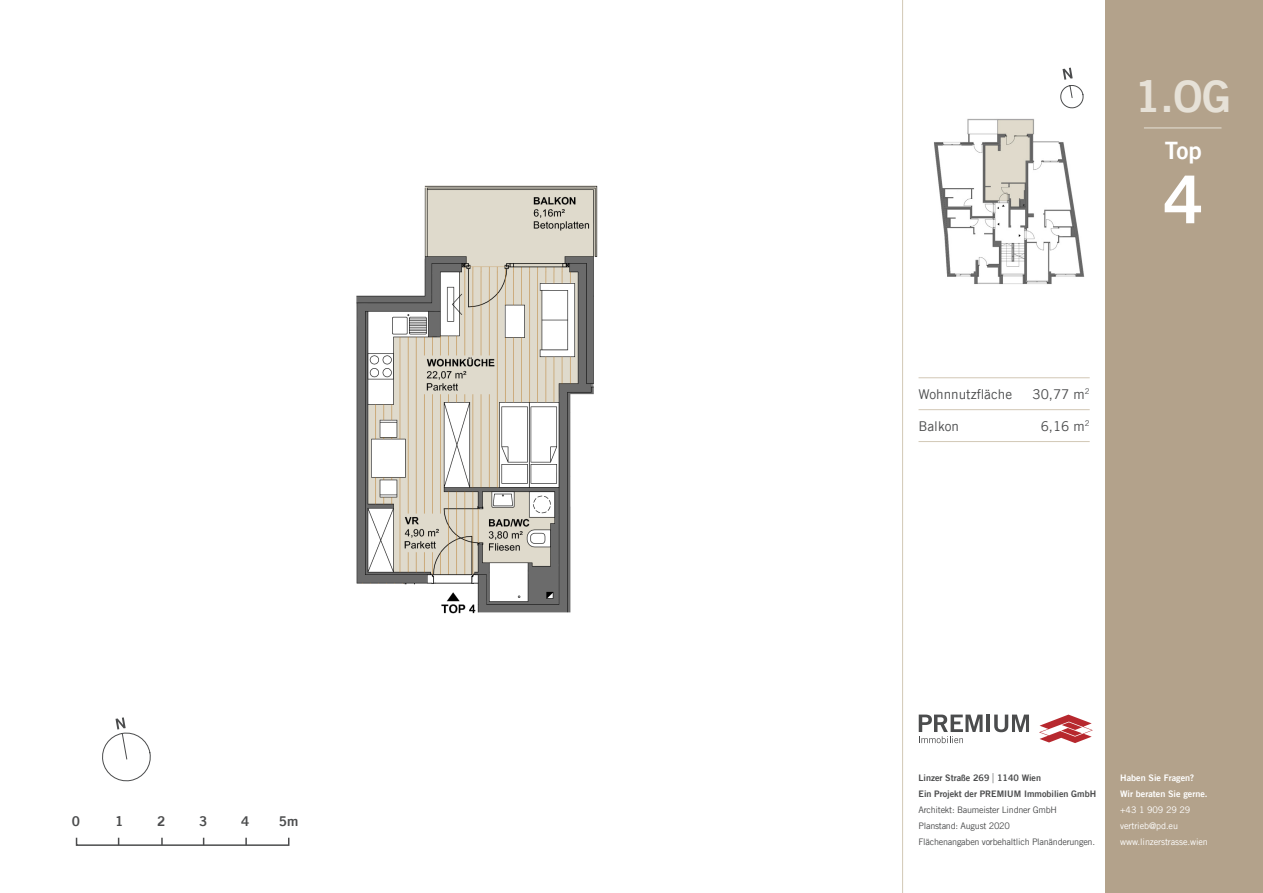
<style>
.page{position:relative;width:1263px;height:893px;background:#fff}
.page>*{position:absolute;margin:0;border:0;box-sizing:border-box;transform-origin:0 0}
.t1{font:66px "Trade Gothic LT Bold Two";color:#fff}
.t2{font:43.5px "Trade Gothic LT Bold Two";color:#e6e1d7}
.t3{font:24px "Trade Gothic LT Bold Two";color:#fff}
.t4{font:13.5px "Trade Gothic LT";color:#4b4c4d}
.t5{font:13.5px "Trade Gothic LT Bold Two";color:#4b4c4d}
.t6{font:9px/15.9px "Trade Gothic LT";letter-spacing:-.025em;color:#4b4c4d}
.t7{font:9px/15.9px "Trade Gothic LT Bold Two";color:#4b4c4d}
.t8{font:9px/15.9px "Trade Gothic LT";letter-spacing:-.01em;color:#fff}
.t9{font:9px/15.9px "Trade Gothic LT Bold Two";color:#fff}
.s1{font-family:"Trade Gothic LT";font-weight:300;font-size:13.5px}
</style>
<div class="page">
<img style="left:356px;top:185px;width:242px;height:429px">
<img style="left:934px;top:67px;width:151px;height:217px">
<div style="left:1106px;top:0;width:157px;height:893px;background:#b3a28b"></div>
<hr style="left:902px;top:0;width:1px;height:893px;background:#d2c8b6">
<hr style="left:986px;top:715px;width:4px;height:17px;background:#4b4c4d">
<svg style="left:994px;top:715px;width:35px;height:17px"></svg>
<svg style="left:1039px;top:715px;width:54px;height:28px"></svg>
<svg style="left:919px;top:715px;width:63px;height:28px"></svg>
<hr style="left:1144px;top:128px;width:77px;height:1px;background:#e6e1d7">
<hr style="left:918px;top:377px;width:172px;height:1px;background:#d2c8b6">
<hr style="left:918px;top:409px;width:172px;height:1px;background:#d2c8b6">
<hr style="left:918px;top:441px;width:172px;height:1px;background:#d2c8b6">
<svg style="left:102px;top:717px;width:49px;height:65px"></svg>
<svg style="left:1060px;top:68px;width:24px;height:41px"></svg>
<div style="left:76px;top:837px;width:213px;height:9px;border:2px solid #4b4c4d"></div>
<svg style="left:161px;top:838px;width:2px;height:7px"></svg>
<svg style="left:245px;top:838px;width:2px;height:7px"></svg>
<h3 class="t5" style="left:72px;top:812px;width:10px">0</h3>
<h3 class="t5" style="left:115px;top:812px;width:10px">1</h3>
<h3 class="t5" style="left:157px;top:812px;width:10px">2</h3>
<h3 class="t5" style="left:199px;top:812px;width:10px">3</h3>
<h3 class="t5" style="left:241px;top:812px;width:10px">4</h3>
<h3 class="t5" style="left:279px;top:812px;width:21px">5m</h3>
<h2 class="t2" style="left:1134px;top:69px;width:98px">1.OG</h2>
<h3 class="t3" style="left:1165px;top:136px;width:38px">Top</h3>
<h1 class="t1" style="left:1163px;top:159px;width:42px">4</h1>
<h3 class="t4" style="left:918px;top:386px;width:95px">Wohnnutzfläche</h3>
<h3 class="t4" style="left:1032px;top:386px;width:59px">30,77 m<sup>2</sup></h3>
<h3 class="t4" style="left:918px;top:418px;width:42px">Balkon</h3>
<h3 class="t4" style="left:1041px;top:418px;width:51px">6,16 m<sup>2</sup></h3>
<p class="t7" style="left:918px;top:770px;width:179px">Linzer Straße 269 <span class="s1">|</span> 1140 Wien<br>Ein Projekt der PREMIUM Immobilien GmbH</p>
<p class="t6" style="left:918px;top:802px;width:178px">Architekt: Baumeister Lindner GmbH<br>Planstand: August 2020<br>Flächenangaben vorbehaltlich Planänderungen.</p>
<p class="t9" style="left:1120px;top:770px;width:89px">Haben Sie Fragen?<br>Wir beraten Sie gerne.</p>
<p class="t8" style="left:1120px;top:802px;width:89px">+43 1 909 29 29 vertrieb@pd.eu www.linzerstrasse.wien</p>
</div>
